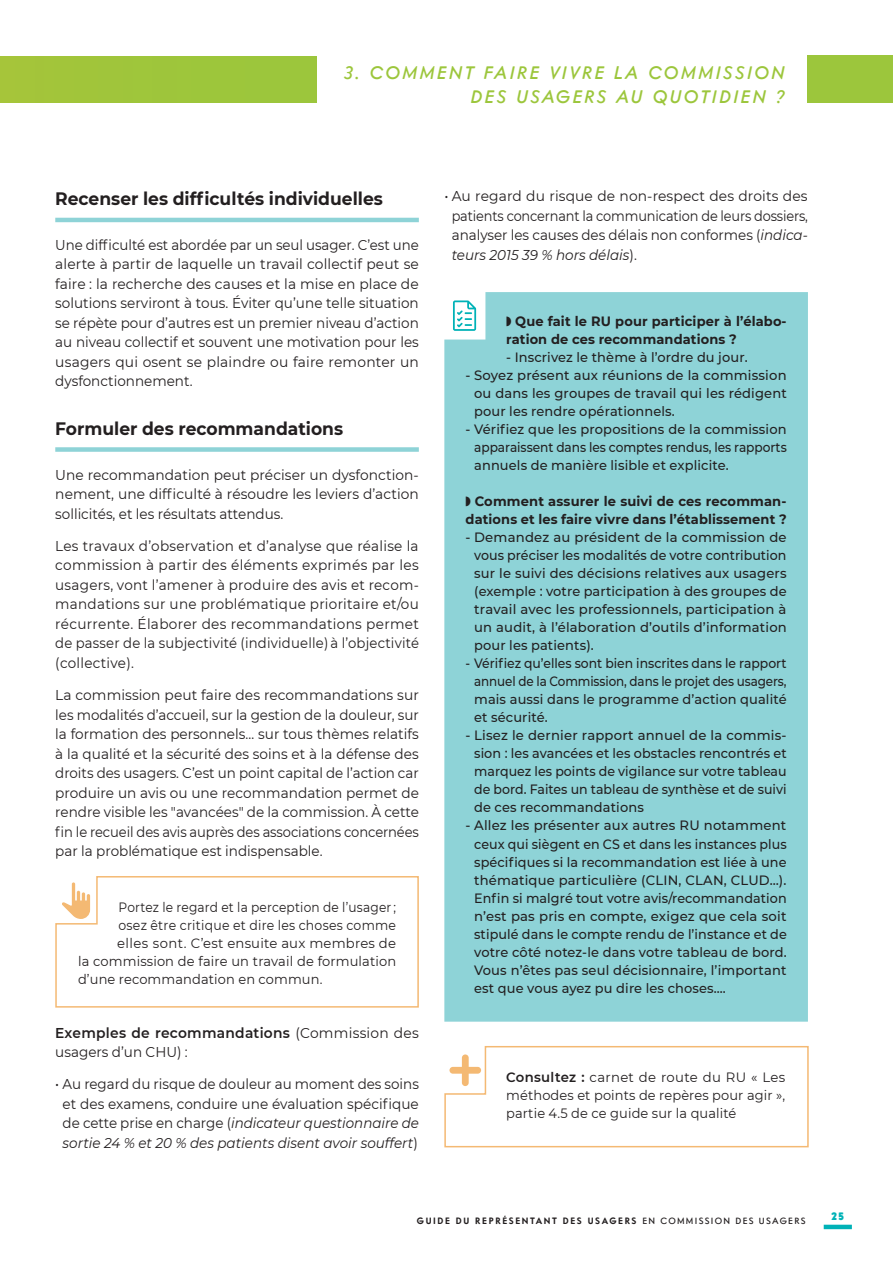
<style>
.page{position:relative;width:893px;height:1263px;background:#fff}
.page>*{position:absolute;margin:0;border:0;box-sizing:border-box;transform-origin:0 0}
.t1{font:700 18px "Montserrat";color:#231f20;scale:.95 1}
.t2{font:18px/23.4px "Intervogue Soft Med Oblq";letter-spacing:.125em;color:#9cc63c;text-align:right}
.t3{font:14.25px/19.5px "Montserrat";color:#231f20;text-align:justify}
.t4{font:14.25px/19.5px "Montserrat";color:#231f20;text-align:justify;scale:.94 1}
.t5{font:14.25px/19.5px "Montserrat";color:#231f20;text-align:justify;scale:.95 1}
.t6{font:500 13.5px/18px "Montserrat";letter-spacing:.01em;color:#231f20;text-align:justify}
.t7{font:500 13.5px/18px "Montserrat";letter-spacing:.01em;color:#231f20;text-align:justify;scale:.96 1}
.t8{font:500 13.5px/18px "Montserrat";letter-spacing:.01em;color:#231f20;text-align:justify;scale:.92 1}
.t9{font:13.5px/18px "Montserrat";letter-spacing:.01em;color:#231f20;text-align:justify}
.t10{font:700 13.5px/18px "Montserrat";letter-spacing:.01em;color:#231f20}
.t11{font:13.5px "Montserrat";letter-spacing:.01em;color:#231f20;scale:.96 1}
.t12{font:700 13.5px/18px "Montserrat";letter-spacing:.01em;color:#231f20;scale:.96 1}
.t13{font:13.5px "Montserrat";letter-spacing:.01em;color:#231f20;scale:.9 1}
.t14{font:13.5px "Montserrat";letter-spacing:.01em;color:#231f20;scale:.92 1}
.t15{font:900 10.5px "Intervogue Soft";color:#00b2b7}
.t16{font:700 9px "Intervogue Soft";letter-spacing:.18em;color:#231f20}
.s1{font-weight:600}
.s2{font-style:italic}
.s3{font-weight:500}
</style>
<div class="page">
<hr style="left:824px;top:1225px;width:28px;height:4px;background:#00b2b7">
<div style="left:807px;top:55px;width:86px;height:48px;background:#9cc63c"></div>
<div style="left:1px;top:56px;width:315px;height:46px;background:#9ec63b"></div>
<hr style="left:55px;top:218px;width:364px;height:4px;background:#8ed3d7">
<div style="left:55px;top:447px;width:364px;height:5px;background:#8ed3d7"></div>
<svg style="left:55px;top:876px;width:364px;height:132px"></svg>
<svg style="left:62px;top:882px;width:28px;height:36px"></svg>
<div style="left:444px;top:292px;width:364px;height:730px;background:#8ed3d7"></div>
<svg style="left:453px;top:300px;width:23px;height:31px"></svg>
<svg style="left:444px;top:1046px;width:365px;height:102px"></svg>
<div style="left:462px;top:1054px;width:7px;height:32px;background:#f4b973;border-radius:3px"></div>
<div style="left:449px;top:1067px;width:32px;height:7px;background:#f4b973;border-radius:3px"></div>
<h1 class="t2" style="left:344px;top:61px;width:442px">3. COMMENT FAIRE VIVRE LA COMMISSION<br>DES USAGERS AU QUOTIDIEN ?</h1>
<h1 class="t1" style="left:55px;top:186px;width:346px">Recenser les difficultés individuelles</h1>
<p class="t4" style="left:55px;top:235px;width:388px">Une difficulté est abordée par un seul usager. C’est une alerte à partir de laquelle un travail collectif peut se faire : la recherche des causes et la mise en place de solutions serviront à tous. Éviter qu’une telle situation se répète pour d’autres est un premier niveau d’action au niveau collectif et souvent une motivation pour les usagers qui osent se plaindre ou faire remonter un dysfonctionnement.</p>
<h1 class="t1" style="left:55px;top:415px;width:305px">Formuler des recommandations</h1>
<p class="t3" style="left:55px;top:464px;width:365px">Une recommandation peut préciser un dysfonction&shy;nement, une difficulté à résoudre les leviers d’action sollicités, et les résultats attendus.</p>
<p class="t5" style="left:55px;top:535px;width:384px">Les travaux d’observation et d’analyse que réalise la commission à partir des éléments exprimés par les usagers, vont l’amener à produire des avis et recom&shy;mandations sur une problématique prioritaire et/ou récurrente. Élaborer des recommandations permet de passer de la subjectivité (individuelle) à l’objectivité (collective).</p>
<p class="t3" style="left:55px;top:685px;width:365px">La commission peut faire des recommandations sur les modalités d’accueil, sur la gestion de la douleur, sur la formation des personnels… sur tous thèmes relatifs à la qualité et la sécurité des soins et à la défense des droits des usagers. C’est un point capital de l’action car produire un avis ou une recommandation permet de rendre visible les "avancées" de la commission. À cette fin le recueil des avis auprès des associations concernées par la problématique est indispensable.</p>
<p class="t13" style="left:119px;top:898px;width:310px">Portez le regard et la perception de l’usager ;</p>
<p class="t14" style="left:119px;top:916px;width:303px">osez être critique et dire les choses comme</p>
<p class="t9" style="left:117px;top:933px;width:280px">elles sont. C’est ensuite aux membres de</p>
<p class="t11" style="left:78px;top:952px;width:333px">la commission de faire un travail de formulation</p>
<p class="t11" style="left:78px;top:970px;width:256px">d’une recommandation en commun.</p>
<p class="t3" style="left:55px;top:1022px;width:365px"><span class="s1">Exemples de recommandations</span> (Commission des usagers d’un CHU) :</p>
<p class="t4" style="left:55px;top:1074px;width:388px;text-align:center">• Au regard du risque de douleur au moment des soins et des examens, conduire une évaluation spécifique de cette prise en charge (<span class="s2">indicateur questionnaire de sortie 24 % et 20 % des patients disent avoir souffert</span>)</p>
<p class="t3" style="left:452px;top:186px;width:358px;text-indent:-7px">• Au regard du risque de non-respect des droits des patients concernant la communication de leurs dossiers, analyser les causes des délais non conformes (<span class="s2">indica&shy;teurs 2015 39 % hors délais</span>).</p>
<p class="t12" style="left:506px;top:312px;width:294px">◗ Que fait le RU pour participer à l’élabo&shy;ration de ces recommandations ?</p>
<p class="t7" style="left:506px;top:348px;width:253px">- Inscrivez le thème à l’ordre du jour.</p>
<p class="t6" style="left:474px;top:366px;width:314px;text-indent:-9px">- Soyez présent aux réunions de la commission ou dans les groupes de travail qui les rédigent pour les rendre opérationnels.</p>
<p class="t7" style="left:474px;top:420px;width:327px;text-indent:-9px">- Vérifiez que les propositions de la commission apparaissent dans les comptes rendus, les rapports annuels de manière lisible et explicite.</p>
<p class="t10" style="left:466px;top:492px;width:323px">◗ Comment assurer le suivi de ces recomman&shy;dations et les faire vivre dans l’établissement ?</p>
<p class="t6" style="left:474px;top:528px;width:314px;text-indent:-9px">- Demandez au président de la commission de vous préciser les modalités de votre contribution sur le suivi des décisions relatives aux usagers (exemple : votre participation à des groupes de travail avec les professionnels, participation à un audit, à l’élaboration d’outils d’information pour les patients).</p>
<p class="t8" style="left:474px;top:654px;width:341px;text-indent:-9px">- Vérifiez qu’elles sont bien inscrites dans le rapport annuel de la Commission, dans le projet des usagers, mais aussi dans le programme d’action qualité et sécurité.</p>
<p class="t6" style="left:474px;top:726px;width:314px;text-indent:-9px">- Lisez le dernier rapport annuel de la commis&shy;sion : les avancées et les obstacles rencontrés et marquez les points de vigilance sur votre tableau de bord. Faites un tableau de synthèse et de suivi de ces recommandations</p>
<p class="t6" style="left:474px;top:816px;width:314px;text-indent:-9px">- Allez les présenter aux autres RU notamment ceux qui siègent en CS et dans les instances plus spécifiques si la recommandation est liée à une thématique particulière (CLIN, CLAN, CLUD…).<br>Enfin si malgré tout votre avis/recommandation n’est pas pris en compte, exigez que cela soit stipulé dans le compte rendu de l’instance et de votre côté notez-le dans votre tableau de bord.<br>Vous n’êtes pas seul décisionnaire, l’important est que vous ayez pu dire les choses….</p>
<p class="t9" style="left:506px;top:1067px;width:281px"><span class="s1">Consultez :</span> carnet de route du RU « Les méthodes et points de repères pour agir », partie 4.5 de ce guide sur la qualité</p>
<p class="t16" style="left:417px;top:1215px;width:390px">GUIDE DU REPRÉSENTANT DES USAGERS <span class="s3">EN COMMISSION DES USAGERS</span></p>
<p class="t15" style="left:831px;top:1210px;width:14px">25</p>
</div>
